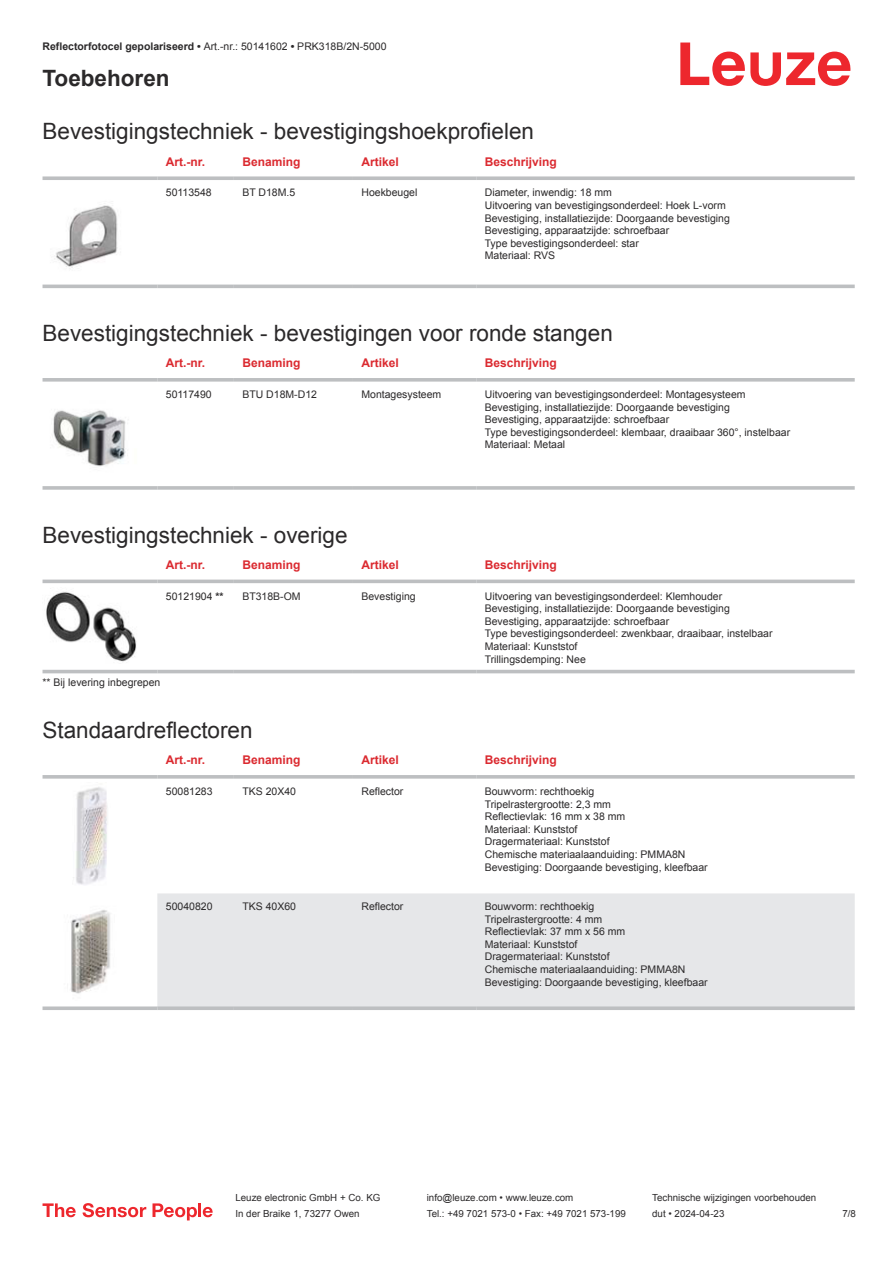
<style>
.page{position:relative;width:893px;height:1263px;background:#fff}
.page>*{position:absolute;margin:0;border:0;box-sizing:border-box;transform-origin:0 0}
.t1{font:22.5px "Arial";color:#2b292a}
.t2{font:700 22.5px "Arial";color:#2b292a}
.t3{font:700 12px "Arial";color:#db2a30}
.t4{font:10.5px/12.6px "Arial";color:#2b292a}
.t5{font:9.75px "Arial";color:#2b292a}
.s1{font-weight:700}
</style>
<div class="page">
<svg style="left:680px;top:43px;width:170px;height:43px"></svg>
<svg style="left:43px;top:284px;width:812px;height:1px"></svg>
<svg style="left:43px;top:176px;width:114px;height:4px"></svg>
<svg style="left:157px;top:176px;width:77px;height:4px"></svg>
<svg style="left:234px;top:176px;width:119px;height:4px"></svg>
<svg style="left:353px;top:176px;width:123px;height:4px"></svg>
<svg style="left:476px;top:176px;width:379px;height:4px;background:#c4c6c8"></svg>
<hr style="left:43px;top:285px;width:114px;height:3px;background:#bdbfc1">
<hr style="left:157px;top:285px;width:77px;height:3px;background:#bdbfc1">
<hr style="left:234px;top:285px;width:119px;height:3px;background:#bdbfc1">
<hr style="left:353px;top:285px;width:123px;height:3px;background:#bdbfc1">
<hr style="left:476px;top:285px;width:379px;height:3px;background:#bdbfc1">
<img style="left:54px;top:205px;width:64px;height:64px">
<svg style="left:43px;top:378px;width:114px;height:4px"></svg>
<svg style="left:157px;top:378px;width:77px;height:4px"></svg>
<svg style="left:234px;top:378px;width:119px;height:4px"></svg>
<svg style="left:353px;top:378px;width:123px;height:4px"></svg>
<svg style="left:476px;top:378px;width:379px;height:4px;background:#c3c5c7"></svg>
<svg style="left:43px;top:486px;width:114px;height:4px"></svg>
<hr style="left:157px;top:486px;width:77px;height:4px;background:#c5c7c8">
<svg style="left:234px;top:486px;width:119px;height:4px"></svg>
<svg style="left:353px;top:486px;width:123px;height:4px"></svg>
<hr style="left:476px;top:486px;width:379px;height:4px;background:#c5c7c8">
<img style="left:53px;top:410px;width:75px;height:57px">
<svg style="left:43px;top:579px;width:812px;height:95px"></svg>
<hr style="left:43px;top:580px;width:114px;height:3px;background:#bdbfc1">
<hr style="left:157px;top:580px;width:77px;height:3px;background:#bdbfc1">
<hr style="left:234px;top:580px;width:119px;height:3px;background:#bdbfc1">
<hr style="left:353px;top:580px;width:123px;height:3px;background:#bdbfc1">
<hr style="left:476px;top:580px;width:379px;height:3px;background:#bdbfc1">
<hr style="left:43px;top:670px;width:114px;height:3px;background:#bdbfc1">
<hr style="left:157px;top:670px;width:77px;height:3px;background:#bdbfc1">
<hr style="left:234px;top:670px;width:119px;height:3px;background:#bdbfc1">
<hr style="left:353px;top:670px;width:123px;height:3px;background:#bdbfc1">
<hr style="left:476px;top:670px;width:379px;height:3px;background:#bdbfc1">
<img style="left:43px;top:587px;width:97px;height:77px">
<div style="left:157px;top:893px;width:698px;height:113px;background:#e6e7e9"></div>
<svg style="left:43px;top:775px;width:114px;height:4px"></svg>
<svg style="left:157px;top:775px;width:77px;height:4px"></svg>
<svg style="left:234px;top:775px;width:119px;height:4px"></svg>
<svg style="left:353px;top:775px;width:123px;height:4px"></svg>
<svg style="left:476px;top:775px;width:379px;height:4px;background:#c3c5c7"></svg>
<svg style="left:43px;top:1006px;width:114px;height:4px"></svg>
<svg style="left:157px;top:1006px;width:77px;height:4px"></svg>
<svg style="left:234px;top:1006px;width:119px;height:4px"></svg>
<svg style="left:353px;top:1006px;width:123px;height:4px"></svg>
<svg style="left:476px;top:1006px;width:379px;height:4px;background:#c1c3c5"></svg>
<img style="left:73px;top:787px;width:34px;height:98px">
<img style="left:70px;top:910px;width:40px;height:84px">
<svg style="left:43px;top:1203px;width:33px;height:14px"></svg>
<svg style="left:83px;top:1203px;width:63px;height:14px"></svg>
<svg style="left:153px;top:1203px;width:44px;height:17px"></svg>
<hr style="left:198px;top:1203px;width:3px;height:14px;background:#ed272d">
<svg style="left:203px;top:1207px;width:10px;height:10px"></svg>
<p class="t4" style="left:43px;top:41px;width:346px"><span class="s1">Reflectorfotocel gepolariseerd •</span> Art.-nr.: 50141602 <span class="s1">•</span> PRK318B/2N-5000</p>
<h1 class="t2" style="left:43px;top:69px;width:129px">Toebehoren</h1>
<h1 class="t1" style="left:43px;top:123px;width:493px">Bevestigingstechniek - bevestigingshoekprofielen</h1>
<p class="t3" style="left:166px;top:157px;width:41px">Art.-nr.</p>
<p class="t3" style="left:242px;top:157px;width:60px">Benaming</p>
<p class="t3" style="left:361px;top:157px;width:39px">Artikel</p>
<p class="t3" style="left:485px;top:157px;width:74px">Beschrijving</p>
<p class="t4" style="left:166px;top:187px;width:47px">50113548</p>
<p class="t4" style="left:242px;top:187px;width:54px">BT D18M.5</p>
<p class="t4" style="left:361px;top:187px;width:58px">Hoekbeugel</p>
<p class="t4" style="left:485px;top:187px;width:247px">Diameter, inwendig: 18 mm<br>Uitvoering van bevestigingsonderdeel: Hoek L-vorm Bevestiging, installatiezijde: Doorgaande bevestiging Bevestiging, apparaatzijde: schroefbaar<br>Type bevestigingsonderdeel: star<br>Materiaal: RVS</p>
<h1 class="t1" style="left:43px;top:325px;width:572px">Bevestigingstechniek - bevestigingen voor ronde stangen</h1>
<p class="t3" style="left:166px;top:358px;width:41px">Art.-nr.</p>
<p class="t3" style="left:242px;top:358px;width:60px">Benaming</p>
<p class="t3" style="left:361px;top:358px;width:39px">Artikel</p>
<p class="t3" style="left:485px;top:358px;width:74px">Beschrijving</p>
<p class="t4" style="left:166px;top:389px;width:47px">50117490</p>
<p class="t4" style="left:242px;top:389px;width:76px">BTU D18M-D12</p>
<p class="t4" style="left:361px;top:389px;width:81px">Montagesysteem</p>
<p class="t4" style="left:485px;top:389px;width:307px">Uitvoering van bevestigingsonderdeel: Montagesysteem Bevestiging, installatiezijde: Doorgaande bevestiging<br>Bevestiging, apparaatzijde: schroefbaar<br>Type bevestigingsonderdeel: klembaar, draaibaar 360°, instelbaar Materiaal: Metaal</p>
<h1 class="t1" style="left:43px;top:526px;width:307px">Bevestigingstechniek - overige</h1>
<p class="t3" style="left:166px;top:560px;width:41px">Art.-nr.</p>
<p class="t3" style="left:242px;top:560px;width:60px">Benaming</p>
<p class="t3" style="left:361px;top:560px;width:39px">Artikel</p>
<p class="t3" style="left:485px;top:560px;width:74px">Beschrijving</p>
<p class="t4" style="left:166px;top:591px;width:59px">50121904 <span class="s1">**</span></p>
<p class="t4" style="left:242px;top:591px;width:60px">BT318B-OM</p>
<p class="t4" style="left:361px;top:591px;width:56px">Bevestiging</p>
<p class="t4" style="left:485px;top:591px;width:289px">Uitvoering van bevestigingsonderdeel: Klemhouder Bevestiging, installatiezijde: Doorgaande bevestiging Bevestiging, apparaatzijde: schroefbaar<br>Type bevestigingsonderdeel: zwenkbaar, draaibaar, instelbaar Materiaal: Kunststof<br>Trillingsdemping: Nee</p>
<p class="t4" style="left:43px;top:677px;width:119px">** Bij levering inbegrepen</p>
<h1 class="t1" style="left:43px;top:722px;width:212px">Standaardreflectoren</h1>
<p class="t3" style="left:166px;top:755px;width:41px">Art.-nr.</p>
<p class="t3" style="left:242px;top:755px;width:60px">Benaming</p>
<p class="t3" style="left:361px;top:755px;width:39px">Artikel</p>
<p class="t3" style="left:485px;top:755px;width:74px">Beschrijving</p>
<p class="t4" style="left:166px;top:786px;width:48px">50081283</p>
<p class="t4" style="left:242px;top:786px;width:55px">TKS 20X40</p>
<p class="t4" style="left:361px;top:786px;width:44px">Reflector</p>
<p class="t4" style="left:485px;top:786px;width:224px">Bouwvorm: rechthoekig<br>Tripelrastergrootte: 2,3 mm<br>Reflectievlak: 16 mm x 38 mm<br>Materiaal: Kunststof<br>Dragermateriaal: Kunststof<br>Chemische materiaalaanduiding: PMMA8N<br>Bevestiging: Doorgaande bevestiging, kleefbaar</p>
<p class="t4" style="left:166px;top:901px;width:48px">50040820</p>
<p class="t4" style="left:242px;top:901px;width:55px">TKS 40X60</p>
<p class="t4" style="left:361px;top:901px;width:44px">Reflector</p>
<p class="t4" style="left:485px;top:901px;width:224px">Bouwvorm: rechthoekig<br>Tripelrastergrootte: 4 mm<br>Reflectievlak: 37 mm x 56 mm<br>Materiaal: Kunststof<br>Dragermateriaal: Kunststof<br>Chemische materiaalaanduiding: PMMA8N<br>Bevestiging: Doorgaande bevestiging, kleefbaar</p>
<p class="t5" style="left:235px;top:1194px;width:146px">Leuze electronic GmbH + Co. KG</p>
<p class="t5" style="left:427px;top:1194px;width:148px">info@leuze.com • www.leuze.com</p>
<p class="t5" style="left:652px;top:1194px;width:166px">Technische wijzigingen voorbehouden</p>
<p class="t5" style="left:235px;top:1210px;width:126px">In der Braike 1, 73277 Owen</p>
<p class="t5" style="left:427px;top:1210px;width:201px">Tel.: +49 7021 573-0 • Fax: +49 7021 573-199</p>
<p class="t5" style="left:652px;top:1210px;width:74px">dut • 2024-04-23</p>
<p class="t5" style="left:842px;top:1210px;width:15px">7 /8</p>
</div>
